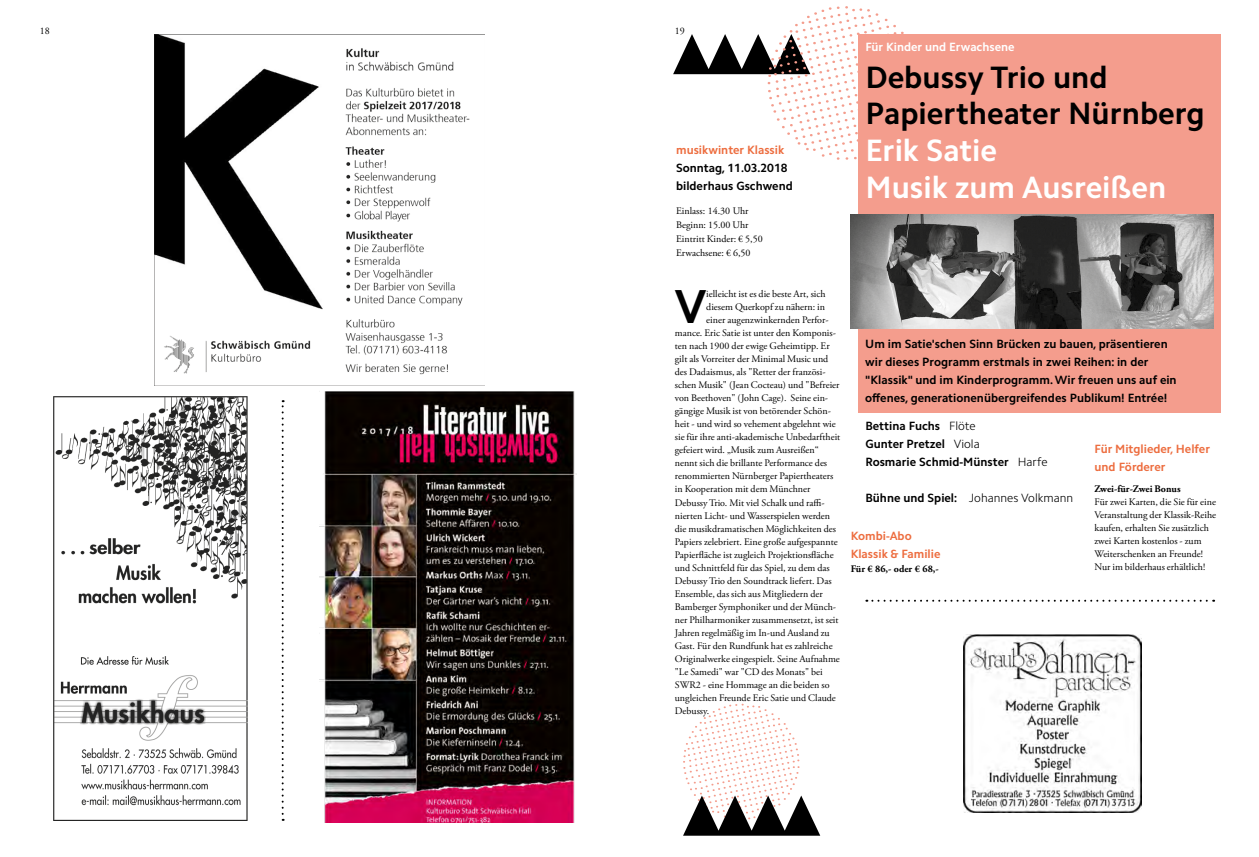
<style>
.page{position:relative;width:1259px;height:857px;background:#fff}
.page>*{position:absolute;margin:0;border:0;box-sizing:border-box;transform-origin:0 0}
.t1{font:700 47.8px "Camphor Std";color:#000}
.t2{font:700 31px/36.5px "Camphor Std";color:#000}
.t3{font:700 31px/36.5px "Camphor Std";color:#fff}
.t4{font:700 12px/18px "Camphor Std";color:#000}
.t5{font:700 12px/18px "Camphor Std";color:#ed6d3f}
.t6{font:300 12px "Camphor Std";color:#000}
.t7{font:700 12px "Camphor Std";color:#fff}
.t8{font:10px/13px "Adobe Garamond Pro";color:#000}
.t9{font:700 10px "Adobe Garamond Pro";color:#000}
.s1{font-weight:300}
.s2{font-weight:700}
</style>
<div class="page">
<div style="left:858px;top:34px;width:363px;height:378px;background:#f49d8d"></div>
<img style="left:850px;top:215px;width:363px;height:113px">
<svg style="left:673px;top:6px;width:231px;height:154px"></svg>
<svg style="left:866px;top:599px;width:348px;height:2px"></svg>
<img style="left:53px;top:396px;width:195px;height:423px">
<img style="left:319px;top:391px;width:257px;height:431px">
<img style="left:154px;top:34px;width:331px;height:351px">
<svg style="left:282px;top:400px;width:2px;height:420px"></svg>
<svg style="left:683px;top:703px;width:137px;height:132px"></svg>
<img style="left:963px;top:634px;width:178px;height:178px">
<p class="t8" style="left:40px;top:25px;width:11px">18</p>
<p class="t8" style="left:675px;top:25px;width:11px">19</p>
<p class="t5" style="left:676px;top:141px;width:110px">musikwinter Klassik</p>
<p class="t4" style="left:676px;top:159px;width:118px">Sonntag, 11.03.2018 bilderhaus Gschwend</p>
<p class="t8" style="left:676px;top:204px;width:88px;line-height:14px">Einlass: 14.30 Uhr<br>Beginn: 15.00 Uhr<br>Eintritt Kinder: € 5,50<br>Erwachsene: € 6,50</p>
<p class="t7" style="left:865px;top:40px;width:151px">Für Kinder und Erwachsene</p>
<h2 class="t2" style="left:865px;top:59px;width:341px">Debussy Trio und<br>Papiertheater Nürnberg</h2>
<h2 class="t3" style="left:865px;top:132px;width:302px">Erik Satie<br>Musik zum Ausreißen</h2>
<h1 class="t1" style="left:674px;top:278px;width:33px">V</h1>
<p class="t8" style="left:706px;top:288px;width:121px">ielleicht ist es die beste Art, sich</p>
<p class="t8" style="left:706px;top:301px;width:120px">diesem Querkopf zu nähern: in</p>
<p class="t8" style="left:706px;top:314px;width:124px">einer augenzwinkernden Perfor-</p>
<p class="t8" style="left:675px;top:327px;width:163px">mance. Eric Satie ist unter den Komponis-</p>
<p class="t8" style="left:675px;top:340px;width:156px">ten nach 1900 der ewige Geheimtipp. Er</p>
<p class="t8" style="left:675px;top:353px;width:155px">gilt als Vorreiter der Minimal Music und</p>
<p class="t8" style="left:675px;top:366px;width:152px">des Dadaismus, als "Retter der französi-</p>
<p class="t8" style="left:675px;top:379px;width:166px">schen Musik" (Jean Cocteau) und "Befreier</p>
<p class="t8" style="left:675px;top:392px;width:155px">von Beethoven" (John Cage). Seine ein-</p>
<p class="t8" style="left:675px;top:405px;width:157px">gängige Musik ist von betörender Schön-</p>
<p class="t8" style="left:675px;top:418px;width:162px">heit - und wird so vehement abgelehnt wie</p>
<p class="t8" style="left:675px;top:431px;width:167px">sie für ihre anti-akademische Unbedarftheit</p>
<p class="t8" style="left:675px;top:444px;width:145px">gefeiert wird. „Musik zum Ausreißen“</p>
<p class="t8" style="left:675px;top:457px;width:154px">nennt sich die brillante Performance des</p>
<p class="t8" style="left:675px;top:470px;width:160px">renommierten Nürnberger Papiertheaters</p>
<p class="t8" style="left:675px;top:483px;width:137px">in Kooperation mit dem Münchner</p>
<p class="t8" style="left:675px;top:496px;width:151px">Debussy Trio. Mit viel Schalk und raffi-</p>
<p class="t8" style="left:675px;top:509px;width:157px">nierten Licht- und Wasserspielen werden</p>
<p class="t8" style="left:675px;top:522px;width:163px">die musikdramatischen Möglichkeiten des</p>
<p class="t8" style="left:675px;top:535px;width:164px">Papiers zelebriert. Eine große aufgespannte</p>
<p class="t8" style="left:675px;top:548px;width:160px">Papierfläche ist zugleich Projektionsfläche</p>
<p class="t8" style="left:675px;top:561px;width:156px">und Schnittfeld für das Spiel, zu dem das</p>
<p class="t8" style="left:675px;top:574px;width:158px">Debussy Trio den Soundtrack liefert. Das</p>
<p class="t8" style="left:675px;top:587px;width:149px">Ensemble, das sich aus Mitgliedern der</p>
<p class="t8" style="left:675px;top:600px;width:163px">Bamberger Symphoniker und der Münch-</p>
<p class="t8" style="left:675px;top:613px;width:165px">ner Philharmoniker zusammensetzt, ist seit</p>
<p class="t8" style="left:675px;top:626px;width:156px">Jahren regelmäßig im In-und Ausland zu</p>
<p class="t8" style="left:675px;top:639px;width:159px">Gast. Für den Rundfunk hat es zahlreiche</p>
<p class="t8" style="left:675px;top:652px;width:167px">Originalwerke eingespielt. Seine Aufnahme</p>
<p class="t8" style="left:675px;top:665px;width:149px">"Le Samedi" war "CD des Monats" bei</p>
<p class="t8" style="left:675px;top:678px;width:156px">SWR2 - eine Hommage an die beiden so</p>
<p class="t8" style="left:675px;top:691px;width:162px">ungleichen Freunde Eric Satie und Claude</p>
<p class="t8" style="left:675px;top:704px;width:36px">Debussy.</p>
<p class="t4" style="left:865px;top:335px;width:313px">Um im Satie'schen Sinn Brücken zu bauen, präsentieren wir dieses Programm erstmals in zwei Reihen: in der "Klassik" und im Kinderprogramm. Wir freuen uns auf ein offenes, generationenübergreifendes Publikum! Entrée!</p>
<p class="t4" style="left:865px;top:416px;width:184px">Bettina Fuchs <span class="s1">Flöte<br></span>Gunter Pretzel <span class="s1">Viola<br></span>Rosmarie Schmid-Münster <span class="s1">Harfe</span></p>
<p class="t6" style="left:865px;top:490px;width:209px"><span class="s2">Bühne und Spiel:</span> Johannes Volkmann</p>
<p class="t5" style="left:850px;top:526px;width:91px">Kombi-Abo<br>Klassik &amp; Familie</p>
<p class="t9" style="left:850px;top:562px;width:90px">Für € 86,- oder € 68,-</p>
<p class="t5" style="left:1094px;top:439px;width:117px">Für Mitglieder, Helfer und Förderer</p>
<p class="t9" style="left:1094px;top:482px;width:88px">Zwei-für-Zwei Bonus</p>
<p class="t8" style="left:1094px;top:495px;width:123px">Für zwei Karten, die Sie für eine<br>Veranstaltung der Klassik-Reihe kaufen, erhalten Sie zusätzlich zwei Karten kostenlos - zum<br>Weiterschenken an Freunde!<br>Nur im bilderhaus erhältlich!</p>
</div>
